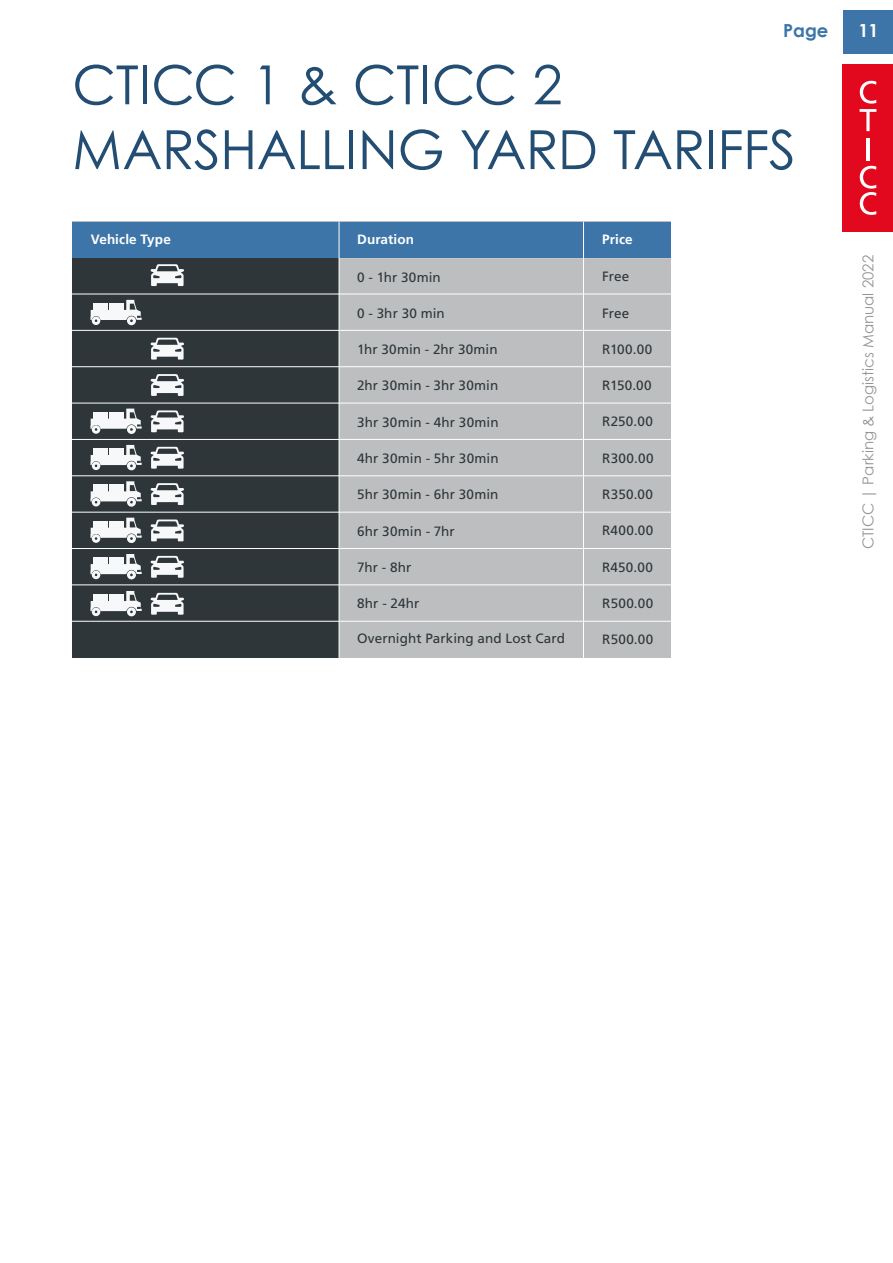
<style>
.page{position:relative;width:893px;height:1263px;background:#fff}
.page>*{position:absolute;margin:0;border:0;box-sizing:border-box;transform-origin:0 0}
.t1{font:54px/64.8px "Century Gothic";letter-spacing:-.01em;color:#234d72}
.t2{font:700 18px "Century Gothic";color:#3d75a9}
.t3{font:700 18px "Century Gothic";color:#fff}
.t4{font:15px "Century Gothic";color:#939598}
.t5{font:13.5px "Frutiger LT Std";letter-spacing:.005em;color:#2e3639}
.t6{font:700 13.5px "Frutiger LT Std";letter-spacing:.01em;color:#fff}
</style>
<div class="page">
<div style="left:843px;top:64px;width:50px;height:168px;background:#e2081e"></div>
<svg style="left:860px;top:81px;width:16px;height:50px"></svg>
<hr style="left:866px;top:138px;width:4px;height:22px;background:#fff">
<svg style="left:860px;top:166px;width:16px;height:49px"></svg>
<div style="left:843px;top:11px;width:50px;height:43px;background:#3d75a9"></div>
<div style="left:72px;top:222px;width:599px;height:436px;background:#bcbec0"></div>
<hr style="left:71px;top:257px;width:600px;height:1px;background:#fff">
<div style="left:72px;top:243px;width:267px;height:415px;background:#2e3639"></div>
<hr style="left:71px;top:294px;width:600px;height:1px;background:#fff">
<hr style="left:71px;top:330px;width:600px;height:1px;background:#fff">
<hr style="left:71px;top:548px;width:600px;height:1px;background:#fff">
<hr style="left:71px;top:366px;width:600px;height:1px;background:#fff">
<hr style="left:71px;top:584px;width:600px;height:1px;background:#fff">
<hr style="left:71px;top:403px;width:600px;height:1px;background:#fff">
<hr style="left:71px;top:621px;width:600px;height:1px;background:#fff">
<hr style="left:71px;top:439px;width:600px;height:1px;background:#fff">
<hr style="left:71px;top:475px;width:600px;height:1px;background:#fff">
<hr style="left:71px;top:512px;width:600px;height:1px;background:#fff">
<svg style="left:150px;top:264px;width:34px;height:22px"></svg>
<svg style="left:150px;top:338px;width:34px;height:22px"></svg>
<svg style="left:150px;top:374px;width:34px;height:22px"></svg>
<svg style="left:91px;top:409px;width:51px;height:25px"></svg>
<svg style="left:150px;top:410px;width:34px;height:22px"></svg>
<svg style="left:91px;top:445px;width:51px;height:25px"></svg>
<svg style="left:150px;top:447px;width:34px;height:22px"></svg>
<svg style="left:91px;top:481px;width:51px;height:26px"></svg>
<svg style="left:150px;top:483px;width:34px;height:22px"></svg>
<svg style="left:91px;top:518px;width:51px;height:25px"></svg>
<svg style="left:150px;top:519px;width:34px;height:22px"></svg>
<svg style="left:91px;top:554px;width:51px;height:25px"></svg>
<svg style="left:150px;top:556px;width:34px;height:22px"></svg>
<svg style="left:91px;top:591px;width:51px;height:25px"></svg>
<svg style="left:150px;top:593px;width:34px;height:22px"></svg>
<svg style="left:91px;top:300px;width:51px;height:25px"></svg>
<div style="left:72px;top:222px;width:599px;height:35px;background:#3d75a9"></div>
<hr style="left:583px;top:222px;width:1px;height:436px;background:#fff">
<hr style="left:339px;top:222px;width:1px;height:436px;background:#fff">
<h2 class="t2" style="left:783px;top:17px;width:47px">Page</h2>
<h2 class="t3" style="left:859px;top:17px;width:22px">11</h2>
<h1 class="t1" style="left:72px;top:52px;width:725px">CTICC 1 &amp; CTICC 2<br>MARSHALLING YARD TARIFFS</h1>
<p class="t6" style="left:91px;top:231px;width:82px">Vehicle Type</p>
<p class="t6" style="left:357px;top:231px;width:58px">Duration</p>
<p class="t6" style="left:602px;top:231px;width:32px">Price</p>
<p class="t5" style="left:357px;top:269px;width:85px">0 - 1hr 30min</p>
<p class="t5" style="left:357px;top:305px;width:89px">0 - 3hr 30 min</p>
<p class="t5" style="left:357px;top:342px;width:142px">1hr 30min - 2hr 30min</p>
<p class="t5" style="left:357px;top:378px;width:143px">2hr 30min - 3hr 30min</p>
<p class="t5" style="left:357px;top:414px;width:143px">3hr 30min - 4hr 30min</p>
<p class="t5" style="left:357px;top:450px;width:143px">4hr 30min - 5hr 30min</p>
<p class="t5" style="left:357px;top:487px;width:143px">5hr 30min - 6hr 30min</p>
<p class="t5" style="left:357px;top:523px;width:99px">6hr 30min - 7hr</p>
<p class="t5" style="left:357px;top:559px;width:56px">7hr - 8hr</p>
<p class="t5" style="left:357px;top:596px;width:64px">8hr - 24hr</p>
<p class="t5" style="left:357px;top:630px;width:209px">Overnight Parking and Lost Card</p>
<p class="t5" style="left:602px;top:269px;width:29px">Free</p>
<p class="t5" style="left:602px;top:305px;width:29px">Free</p>
<p class="t5" style="left:602px;top:341px;width:52px">R100.00</p>
<p class="t5" style="left:602px;top:377px;width:51px">R150.00</p>
<p class="t5" style="left:602px;top:414px;width:52px">R250.00</p>
<p class="t5" style="left:602px;top:450px;width:53px">R300.00</p>
<p class="t5" style="left:602px;top:486px;width:52px">R350.00</p>
<p class="t5" style="left:602px;top:523px;width:53px">R400.00</p>
<p class="t5" style="left:602px;top:559px;width:52px">R450.00</p>
<p class="t5" style="left:602px;top:595px;width:53px">R500.00</p>
<p class="t5" style="left:602px;top:632px;width:53px">R500.00</p>
<p class="t4" style="left:857px;top:549px;width:296px;rotate:-90deg">CTICC | Parking &amp; Logistics Manual 2022</p>
</div>
